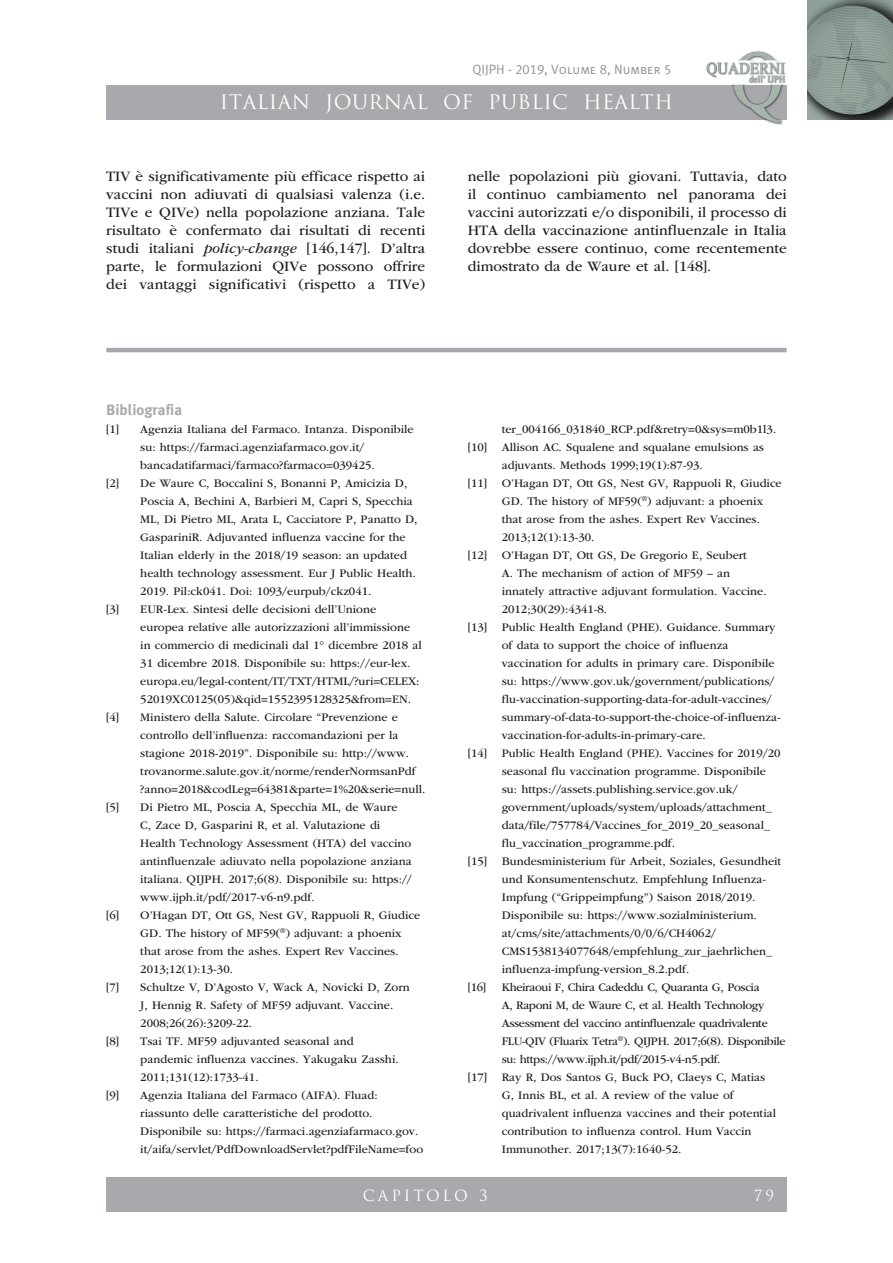
<style>
.page{position:relative;width:893px;height:1263px;background:#fff}
.page>*{position:absolute;margin:0;border:0;box-sizing:border-box;transform-origin:0 0}
.t1{font:19.5px "Trajan Pro";letter-spacing:.02em;color:#fff}
.Testo_Articolo_Garam{font:15px/18px "ITC Garamond Std";color:#231f20;text-align:justify}
.Titoli3{font:700 15px "Meta Plus";color:#a8a9ad}
.Testi_barre_blu_bass{font:15px "Trajan Pro";letter-spacing:.19em;color:#fff}
.t2{font:13.5px "Meta Plus Normal Caps";color:#939598}
.t3{font:12px/18px "ITC Garamond Std";color:#231f20}
.t4{font:12px/18px "ITC Garamond Std";letter-spacing:-.03em;color:#231f20}
.s1{font-style:italic}
</style>
<div class="page">
<img style="left:808px;top:0;width:85px;height:119px">
<div style="left:106px;top:85px;width:681px;height:34px;background:#a8a9ad"></div>
<img style="left:701px;top:51px;width:86px;height:74px">
<div style="left:742px;top:1178px;width:45px;height:34px;background:#a8a9ad"></div>
<div style="left:106px;top:1178px;width:638px;height:34px;background:#a8a9ad"></div>
<hr style="left:106px;top:348px;width:681px;height:4px;background:#a8a9ad">
<p class="t2" style="left:472px;top:62px;width:201px">QIJPH - 2019, Volume 8, Number 5</p>
<h1 class="t1" style="left:220px;top:90px;width:455px">ITALIAN JOURNAL OF PUBLIC HEALTH</h1>
<p class="Testo_Articolo_Garam" style="left:106px;top:167px;width:320px">TIV è significativamente più efficace rispetto ai vaccini non adiuvati di qualsiasi valenza (i.e.<br>TIVe e QIVe) nella popolazione anziana. Tale risultato è confermato dai risultati di recenti studi italiani <span class="s1">policy-change</span> [146,147]. D’altra parte, le formulazioni QIVe possono offrire dei vantaggi significativi (rispetto a TIVe)</p>
<p class="Testo_Articolo_Garam" style="left:468px;top:167px;width:320px">nelle popolazioni più giovani. Tuttavia, dato il continuo cambiamento nel panorama dei vaccini autorizzati e/o disponibili, il processo di HTA della vaccinazione antinfluenzale in Italia dovrebbe essere continuo, come recentemente dimostrato da de Waure et al. [148].</p>
<p class="Titoli3" style="left:106px;top:401px;width:77px">Bibliografia</p>
<p class="t3" style="left:106px;top:420px;width:14px">[1]</p>
<p class="t3" style="left:140px;top:420px;width:275px">Agenzia Italiana del Farmaco. Intanza. Disponibile su: https://farmaci.agenziafarmaco.gov.it/ bancadatifarmaci/farmaco?farmaco=039425.</p>
<p class="t3" style="left:106px;top:474px;width:14px">[2]</p>
<p class="t3" style="left:140px;top:474px;width:279px">De Waure C, Boccalini S, Bonanni P, Amicizia D, Poscia A, Bechini A, Barbieri M, Capri S, Specchia ML, Di Pietro ML, Arata L, Cacciatore P, Panatto D, GaspariniR. Adjuvanted influenza vaccine for the Italian elderly in the 2018/19 season: an updated health technology assessment. Eur J Public Health.<br>2019. Pil:ck041. Doi: 1093/eurpub/ckz041.</p>
<p class="t3" style="left:106px;top:600px;width:14px">[3]</p>
<p class="t3" style="left:140px;top:600px;width:283px">EUR-Lex. Sintesi delle decisioni dell’Unione europea relative alle autorizzazioni all’immissione in commercio di medicinali dal 1° dicembre 2018 al 31 dicembre 2018. Disponibile su: https://eur-lex. europa.eu/legal-content/IT/TXT/HTML/?uri=CELEX:<br>52019XC0125(05)&amp;qid=1552395128325&amp;from=EN.</p>
<p class="t3" style="left:106px;top:708px;width:14px">[4]</p>
<p class="t3" style="left:140px;top:708px;width:287px">Ministero della Salute. Circolare “Prevenzione e controllo dell’influenza: raccomandazioni per la stagione 2018-2019”. Disponibile su: http://www. trovanorme.salute.gov.it/norme/renderNormsanPdf ?anno=2018&amp;codLeg=64381&amp;parte=1%20&amp;serie=null.</p>
<p class="t3" style="left:106px;top:798px;width:14px">[5]</p>
<p class="t3" style="left:140px;top:798px;width:273px">Di Pietro ML, Poscia A, Specchia ML, de Waure<br>C, Zace D, Gasparini R, et al. Valutazione di Health Technology Assessment (HTA) del vaccino antinfluenzale adiuvato nella popolazione anziana italiana. QIJPH. 2017;6(8). Disponibile su: https:// www.ijph.it/pdf/2017-v6-n9.pdf.</p>
<p class="t3" style="left:106px;top:906px;width:14px">[6]</p>
<p class="t3" style="left:140px;top:906px;width:281px">O’Hagan DT, Ott GS, Nest GV, Rappuoli R, Giudice GD. The history of MF59(<sup>®</sup>) adjuvant: a phoenix that arose from the ashes. Expert Rev Vaccines.<br>2013;12(1):13-30.</p>
<p class="t3" style="left:106px;top:978px;width:14px">[7]</p>
<p class="t3" style="left:140px;top:978px;width:271px">Schultze V, D’Agosto V, Wack A, Novicki D, Zorn<br>J, Hennig R. Safety of MF59 adjuvant. Vaccine.<br>2008;26(26):3209-22.</p>
<p class="t3" style="left:106px;top:1032px;width:14px">[8]</p>
<p class="t3" style="left:140px;top:1032px;width:260px">Tsai TF. MF59 adjuvanted seasonal and pandemic influenza vaccines. Yakugaku Zasshi.<br>2011;131(12):1733-41.</p>
<p class="t3" style="left:106px;top:1086px;width:14px">[9]</p>
<p class="t3" style="left:140px;top:1086px;width:284px">Agenzia Italiana del Farmaco (AIFA). Fluad: riassunto delle caratteristiche del prodotto.<br>Disponibile su: https://farmaci.agenziafarmaco.gov. it/aifa/servlet/PdfDownloadServlet?pdfFileName=foo</p>
<p class="t3" style="left:502px;top:420px;width:276px">ter_004166_031840_RCP.pdf&amp;retry=0&amp;sys=m0b1l3.</p>
<p class="t3" style="left:502px;top:438px;width:264px;text-indent:-34px">[10] Allison AC. Squalene and squalane emulsions as adjuvants. Methods 1999;19(1):87-93.</p>
<p class="t3" style="left:502px;top:474px;width:281px;text-indent:-34px">[11] O’Hagan DT, Ott GS, Nest GV, Rappuoli R, Giudice GD. The history of MF59(<sup>®</sup>) adjuvant: a phoenix that arose from the ashes. Expert Rev Vaccines.<br>2013;12(1):13-30.</p>
<p class="t3" style="left:502px;top:546px;width:266px;text-indent:-34px">[12] O’Hagan DT, Ott GS, De Gregorio E, Seubert<br>A. The mechanism of action of MF59 – an innately attractive adjuvant formulation. Vaccine.<br>2012;30(29):4341-8.</p>
<p class="t3" style="left:502px;top:618px;width:280px;text-indent:-34px">[13] Public Health England (PHE). Guidance. Summary of data to support the choice of influenza vaccination for adults in primary care. Disponibile su: https://www.gov.uk/government/publications/ flu-vaccination-supporting-data-for-adult-vaccines/ summary-of-data-to-support-the-choice-of-influenza&shy;vaccination-for-adults-in-primary-care.</p>
<p class="t3" style="left:502px;top:744px;width:280px;text-indent:-34px">[14] Public Health England (PHE). Vaccines for 2019/20 seasonal flu vaccination programme. Disponibile su: https://assets.publishing.service.gov.uk/ government/uploads/system/uploads/attachment_ data/file/757784/Vaccines_for_2019_20_seasonal_ flu_vaccination_programme.pdf.</p>
<p class="t3" style="left:502px;top:852px;width:281px;text-indent:-34px">[15] Bundesministerium für Arbeit, Soziales, Gesundheit und Konsumentenschutz. Empfehlung Influenza-Impfung (“Grippeimpfung”) Saison 2018/2019.<br>Disponibile su: https://www.sozialministerium. at/cms/site/attachments/0/0/6/CH4062/ CMS1538134077648/empfehlung_zur_jaehrlichen_ influenza-impfung-version_8.2.pdf.</p>
<p class="t3" style="left:468px;top:978px;width:20px">[16]</p>
<p class="t4" style="left:502px;top:978px;width:285px">Kheiraoui F, Chira Cadeddu C, Quaranta G, Poscia<br>A, Raponi M, de Waure C, et al. Health Technology Assessment del vaccino antinfluenzale quadrivalente FLU-QIV (Fluarix Tetra<sup>®</sup>). QIJPH. 2017;6(8). Disponibile su: https://www.ijph.it/pdf/2015-v4-n5.pdf.</p>
<p class="t3" style="left:502px;top:1068px;width:276px;text-indent:-34px">[17] Ray R, Dos Santos G, Buck PO, Claeys C, Matias G, Innis BL, et al. A review of the value of quadrivalent influenza vaccines and their potential contribution to influenza control. Hum Vaccin Immunother. 2017;13(7):1640-52.</p>
<p class="Testi_barre_blu_bass" style="left:363px;top:1185px;width:126px">CAPITOLO 3</p>
<p class="Testi_barre_blu_bass" style="left:754px;top:1185px;width:22px">79</p>
</div>
